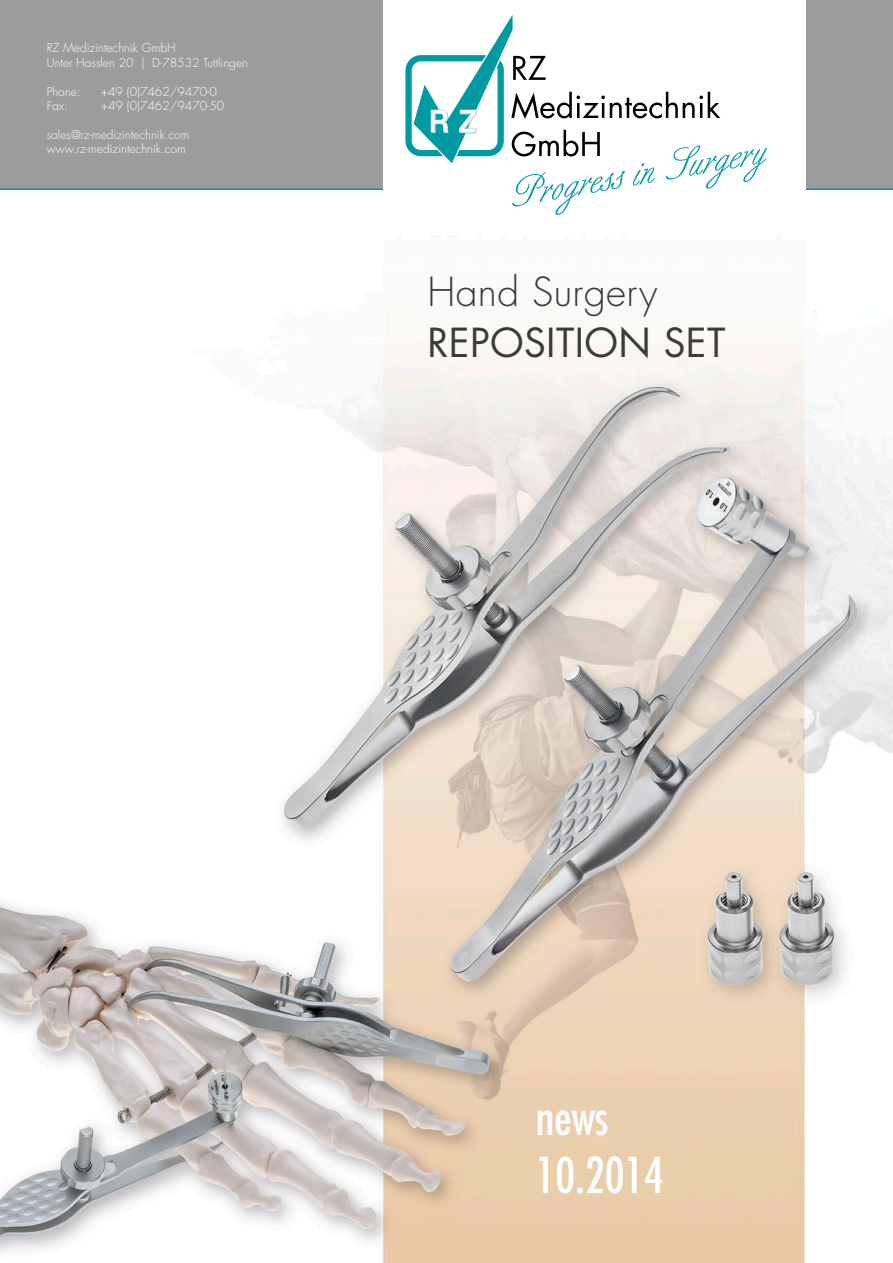
<style>
.page{position:relative;width:893px;height:1263px;background:#fff}
.page>*{position:absolute;margin:0;border:0;box-sizing:border-box;transform-origin:0 0}
.t1{font:condensed 48px "Futura LT";color:#fff}
.t2{font:39px/51px "Futura";letter-spacing:.01em;color:#3b3b39}
.t3{font:300 12px "Futura";color:#fff}
.s1{font-weight:300}
</style>
<div class="page">
<img style="left:0;top:337px;width:893px;height:926px">
<div style="left:0;top:0;width:893px;height:190px;background:#9b9c9c"></div>
<hr style="left:0;top:188px;width:893px;height:2px;background:#009aa3">
<div style="left:383px;top:0;width:422px;height:193px;background:#fff"></div>
<svg style="left:405px;top:15px;width:362px;height:200px"></svg>
<p class="t3" style="left:47px;top:41px;width:130px">RZ Medizintechnik GmbH</p>
<p class="t3" style="left:47px;top:55px;width:203px">Unter Hasslen 20 | D-78532 Tuttlingen</p>
<p class="t3" style="left:47px;top:84px;width:35px">Phone:</p>
<p class="t3" style="left:101px;top:84px;width:118px">+49 (0)7462/9470-0</p>
<p class="t3" style="left:47px;top:98px;width:23px">Fax:</p>
<p class="t3" style="left:101px;top:98px;width:125px">+49 (0)7462/9470-50</p>
<p class="t3" style="left:47px;top:127px;width:144px">sales@rz-medizintechnik.com</p>
<p class="t3" style="left:47px;top:142px;width:140px">www.rz-medizintechnik.com</p>
<p class="t2" style="left:427px;top:266px;width:300px"><span class="s1">Hand Surgery<br></span>REPOSITION SET</p>
<p class="t1" style="left:536px;top:1088px;width:74px">news</p>
<p class="t1" style="left:536px;top:1146px;width:130px">10.2014</p>
</div>
